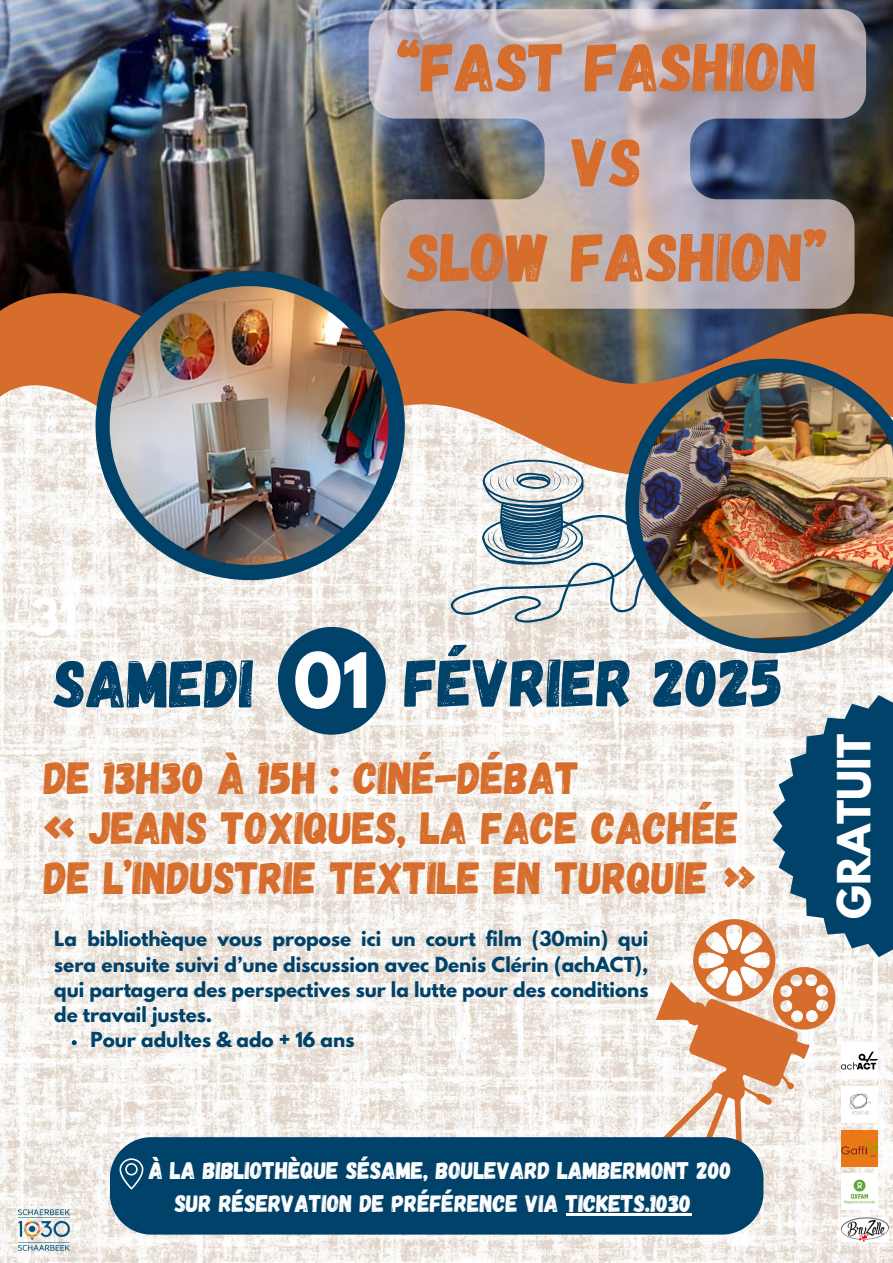
<style>
.page{position:relative;width:893px;height:1263px;background:#fff}
.page>*{position:absolute;margin:0;border:0;box-sizing:border-box;transform-origin:0 0}
.t1{font:68.25px/95.1px "Gagalin";color:#d66d2c;text-align:center}
.t2{font:67.5px "Gagalin";color:#00426a}
.t3{font:700 67.5px "League Spartan";color:#fff}
.t4{font:45px/50.1px "Gagalin";color:#d66d2c}
.t5{font:700 45px "League Spartan";color:#fff}
.t6{font:700 40.5px "League Spartan";color:#fff}
.t7{font:24px/33.2px "Gagalin";color:#fff;text-align:center}
.t8{font:700 18.38px/25.3px "League Spartan";color:#00426a;text-align:justify}
</style>
<div class="page">
<img style="left:0;top:478px;width:893px;height:785px">
<img style="left:0;top:0;width:893px;height:291px">
<img style="left:369px;top:9px;width:497px;height:282px">
<svg style="left:0;top:291px;width:893px;height:187px;fill:#d66d2c"></svg>
<svg style="left:96px;top:271px;width:309px;height:309px"></svg>
<img style="left:110px;top:286px;width:278px;height:279px;border-radius:50%">
<svg style="left:625px;top:359px;width:268px;height:294px"></svg>
<img style="left:639px;top:372px;width:254px;height:268px">
<div style="left:278px;top:627px;width:108px;height:108px;background:#00426a;border-radius:50%"></div>
<svg style="left:594px;top:981px;width:225px;height:253px"></svg>
<svg style="left:680px;top:907px;width:165px;height:132px"></svg>
<svg style="left:772px;top:692px;width:121px;height:268px;fill:#00426a"></svg>
<div style="left:110px;top:1137px;width:653px;height:97px;background:#00426a"></div>
<hr style="left:566px;top:1214px;width:125px;height:2px;background:#fff">
<svg style="left:119px;top:1158px;width:24px;height:31px"></svg>
<img style="left:841px;top:1043px;width:36px;height:36px">
<img style="left:841px;top:1086px;width:36px;height:36px">
<img style="left:841px;top:1130px;width:36px;height:36px">
<img style="left:841px;top:1174px;width:36px;height:36px">
<img style="left:841px;top:1217px;width:48px;height:24px">
<img style="left:10px;top:1201px;width:68px;height:57px">
<svg style="left:449px;top:460px;width:198px;height:163px"></svg>
<svg style="left:72px;top:1040px;width:5px;height:5px"></svg>
<p class="t1" style="left:396px;top:16px;width:433px">“FAST FASHION<br>VS<br>SLOW FASHION”</p>
<p class="t5" style="left:30px;top:594px;width:50px">31</p>
<h1 class="t2" style="left:54px;top:640px;width:201px">SAMEDI</h1>
<p class="t3" style="left:293px;top:647px;width:78px">01</p>
<p class="t2" style="left:405px;top:639px;width:381px">FÉVRIER 2025</p>
<p class="t4" style="left:44px;top:750px;width:712px">DE 13H30 À 15H : CINÉ-DÉBAT<br>« JEANS TOXIQUES, LA FACE CACHÉE<br>DE L’INDUSTRIE TEXTILE EN TURQUIE »</p>
<p class="t8" style="left:54px;top:928px;width:595px">La bibliothèque vous propose ici un court film (30min) qui sera ensuite suivi d’une discussion avec Denis Clérin (achACT), qui partagera des perspectives sur la lutte pour des conditions de travail justes.</p>
<p class="t8" style="left:90px;top:1030px;width:265px">Pour adultes &amp; ado + 16 ans</p>
<p class="t7" style="left:149px;top:1152px;width:584px">À LA BIBLIOTHÈQUE SÉSAME, BOULEVARD LAMBERMONT 200<br>SUR RÉSERVATION DE PRÉFÉRENCE VIA TICKETS.1030</p>
<h1 class="t6" style="left:834px;top:919px;width:187px;rotate:-90deg">GRATUIT</h1>
</div>
